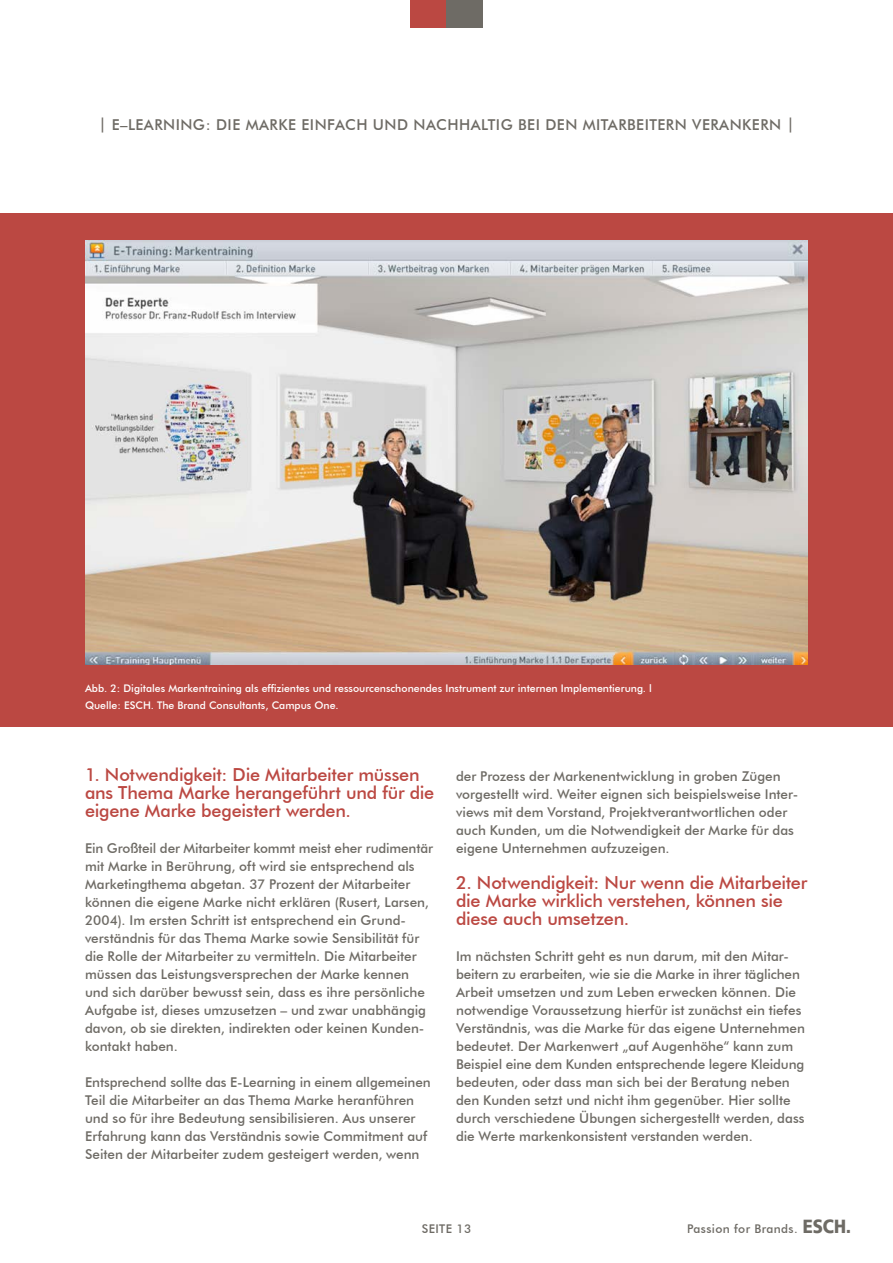
<style>
.page{position:relative;width:893px;height:1263px;background:#fff}
.page>*{position:absolute;margin:0;border:0;box-sizing:border-box;transform-origin:0 0}
.t1{font:500 18px/18px "Futura BT";letter-spacing:-.01em;color:#bb4842}
.t2{font:500 15px "Futura BT";letter-spacing:.03em;color:#6e6b65}
.t3{font:500 13.5px/18px "Futura BT";color:#6e6b65}
.t4{font:500 12px "Futura BT";letter-spacing:.03em;color:#6e6b65}
.t5{font:500 10.5px/16.5px "Futura BT";color:#fff}
.s1{font-family:"Frutiger BQ";font-weight:900;font-size:18.9px}
</style>
<div class="page">
<div style="left:410px;top:0;width:36px;height:28px;background:#bb4842"></div>
<div style="left:446px;top:0;width:37px;height:28px;background:#6e6b65"></div>
<div style="left:0;top:213px;width:893px;height:514px;background:#bb4842"></div>
<img style="left:85px;top:240px;width:723px;height:425px">
<p class="t2" style="left:99px;top:116px;width:697px">| E–LEARNING: DIE MARKE EINFACH UND NACHHALTIG BEI DEN MITARBEITERN VERANKERN |</p>
<p class="t5" style="left:85px;top:680px;width:568px">Abb. 2: Digitales Markentraining als effizientes und ressourcenschonendes Instrument zur internen Implementierung. l<br>Quelle: ESCH. The Brand Consultants, Campus One.</p>
<h1 class="t1" style="left:85px;top:765px;width:351px">1. Notwendigkeit: Die Mitarbeiter müssen ans Thema Marke herangeführt und für die eigene Marke begeistert werden.</h1>
<p class="t3" style="left:85px;top:839px;width:349px">Ein Großteil der Mitarbeiter kommt meist eher rudimentär mit Marke in Berührung, oft wird sie entsprechend als Marketingthema abgetan. 37 Prozent der Mitarbeiter können die eigene Marke nicht erklären (Rusert, Larsen, 2004). Im ersten Schritt ist entsprechend ein Grund&shy;verständnis für das Thema Marke sowie Sensibilität für die Rolle der Mitarbeiter zu vermitteln. Die Mitarbeiter müssen das Leistungsversprechen der Marke kennen und sich darüber bewusst sein, dass es ihre persönliche Aufgabe ist, dieses umzusetzen – und zwar unabhängig davon, ob sie direkten, indirekten oder keinen Kunden&shy;kontakt haben.</p>
<p class="t3" style="left:85px;top:1073px;width:347px">Entsprechend sollte das E-Learning in einem allgemeinen Teil die Mitarbeiter an das Thema Marke heranführen und so für ihre Bedeutung sensibilisieren. Aus unserer Erfahrung kann das Verständnis sowie Commitment auf Seiten der Mitarbeiter zudem gesteigert werden, wenn</p>
<p class="t3" style="left:456px;top:767px;width:344px">der Prozess der Markenentwicklung in groben Zügen vorgestellt wird. Weiter eignen sich beispielsweise Inter&shy;views mit dem Vorstand, Projektverantwortlichen oder auch Kunden, um die Notwendigkeit der Marke für das eigene Unternehmen aufzuzeigen.</p>
<h1 class="t1" style="left:456px;top:873px;width:353px">2. Notwendigkeit: Nur wenn die Mitarbeiter die Marke wirklich verstehen, können sie diese auch umsetzen.</h1>
<p class="t3" style="left:456px;top:947px;width:350px">Im nächsten Schritt geht es nun darum, mit den Mitar&shy;beitern zu erarbeiten, wie sie die Marke in ihrer täglichen Arbeit umsetzen und zum Leben erwecken können. Die notwendige Voraussetzung hierfür ist zunächst ein tiefes Verständnis, was die Marke für das eigene Unternehmen bedeutet. Der Markenwert „auf Augenhöhe“ kann zum Beispiel eine dem Kunden entsprechende legere Kleidung bedeuten, oder dass man sich bei der Beratung neben den Kunden setzt und nicht ihm gegenüber. Hier sollte durch verschiedene Übungen sichergestellt werden, dass die Werte markenkonsistent verstanden werden.</p>
<p class="t4" style="left:422px;top:1221px;width:51px">SEITE 13</p>
<p class="t4" style="left:687px;top:1221px;width:165px">Passion for Brands. <span class="s1">ESCH.</span></p>
</div>
